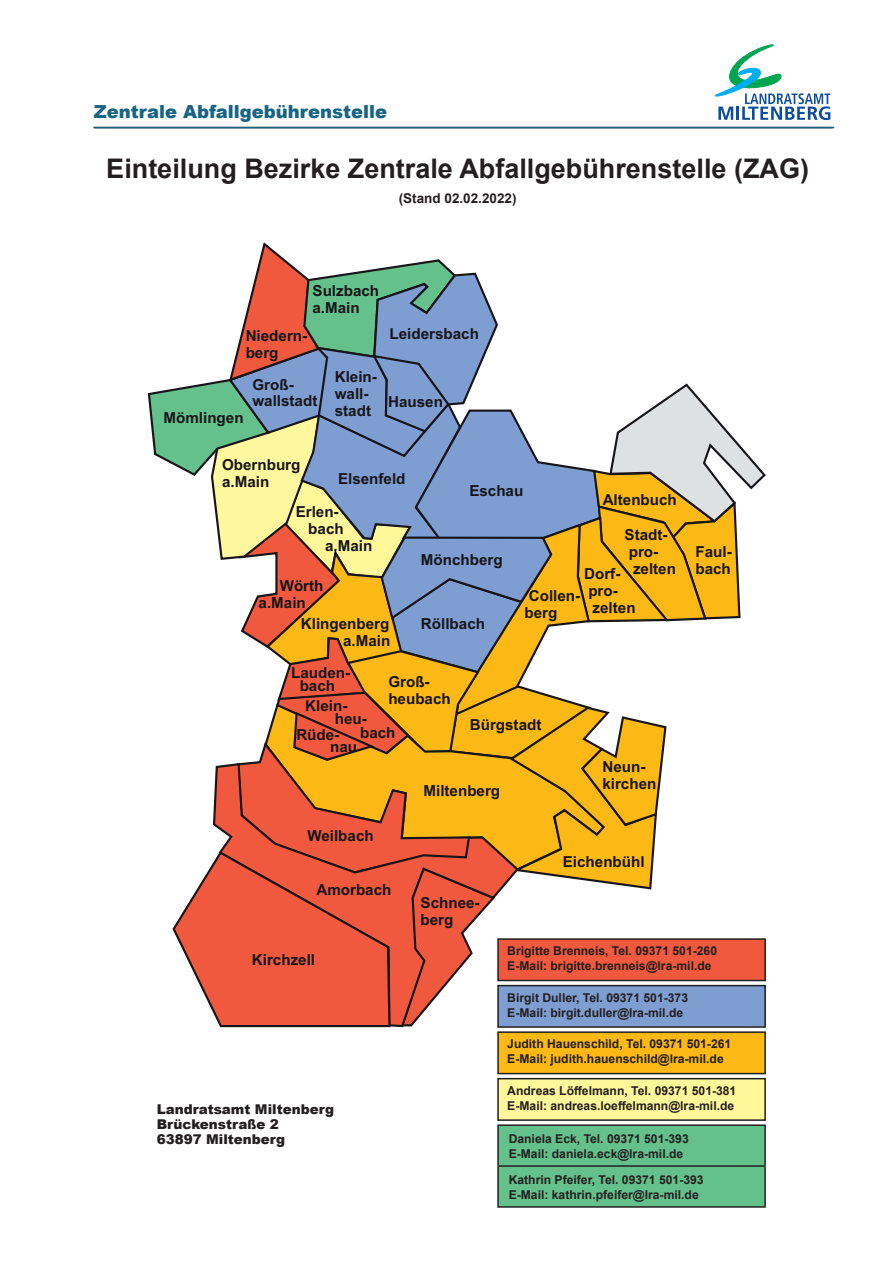
<style>
.page{position:relative;width:893px;height:1263px;background:#fff}
.page>*{position:absolute;margin:0;border:0;box-sizing:border-box;transform-origin:0 0}
.t1{font:700 27px "Arial";color:#231f20}
.t2{font:900 18px "Arial";color:#186484}
.t3{font:700 15.15px/17px "Arial";color:#18151a}
.t4{font:900 13.5px/15px "Arial";color:#231f20}
.t5{font:700 13.5px "Arial";color:#231f20}
.t6{font:700 12.15px/14.5px "Arial";color:#231f20}
</style>
<div class="page">
<hr style="left:94px;top:127px;width:738px;height:1px;background:#231f20">
<svg style="left:715px;top:45px;width:115px;height:75px"></svg>
<hr style="left:95px;top:127px;width:739px;height:1px;background:#186484">
<svg style="left:148px;top:242px;width:618px;height:785px"></svg>
<div style="left:498px;top:939px;width:267px;height:41px;background:#f0593e"></div>
<div style="left:497px;top:938px;width:269px;height:43px;border:2px solid #231f20"></div>
<div style="left:498px;top:985px;width:267px;height:42px;background:#7e9ed2"></div>
<div style="left:497px;top:985px;width:269px;height:43px;border:2px solid #231f20"></div>
<div style="left:498px;top:1032px;width:267px;height:41px;background:#fcb814"></div>
<div style="left:497px;top:1031px;width:269px;height:43px;border:2px solid #231f20"></div>
<div style="left:498px;top:1079px;width:267px;height:41px;background:#fff79a"></div>
<div style="left:497px;top:1078px;width:269px;height:43px;border:2px solid #231f20"></div>
<div style="left:499px;top:1126px;width:265px;height:80px;background:#65c18b"></div>
<hr style="left:497px;top:1124px;width:269px;height:2px;background:#231f20">
<hr style="left:497px;top:1126px;width:2px;height:39px;background:#231f20">
<hr style="left:764px;top:1126px;width:2px;height:39px;background:#231f20">
<hr style="left:497px;top:1165px;width:269px;height:2px;background:#231f20">
<hr style="left:497px;top:1167px;width:2px;height:39px;background:#231f20">
<hr style="left:764px;top:1167px;width:2px;height:39px;background:#231f20">
<hr style="left:497px;top:1206px;width:269px;height:2px;background:#231f20">
<h2 class="t2" style="left:94px;top:99px;width:295px">Zentrale Abfallgebührenstelle</h2>
<h1 class="t1" style="left:106px;top:150px;width:704px">Einteilung Bezirke Zentrale Abfallgebührenstelle (ZAG)</h1>
<p class="t5" style="left:399px;top:188px;width:119px">(Stand 02.02.2022)</p>
<p class="t3" style="left:313px;top:282px;width:68px">Sulzbach a.Main</p>
<p class="t3" style="left:246px;top:328px;width:63px">Niedern&shy;berg</p>
<p class="t3" style="left:163px;top:409px;width:82px">Mömlingen</p>
<p class="t3" style="left:252px;top:376px;width:66px">Groß&shy;wallstadt</p>
<p class="t3" style="left:335px;top:368px;width:44px">Klein&shy;wall&shy;stadt</p>
<p class="t3" style="left:390px;top:325px;width:91px">Leidersbach</p>
<p class="t3" style="left:388px;top:393px;width:56px">Hausen</p>
<p class="t3" style="left:222px;top:456px;width:80px">Obernburg a.Main</p>
<p class="t3" style="left:338px;top:471px;width:69px">Elsenfeld</p>
<p class="t3" style="left:469px;top:482px;width:55px">Eschau</p>
<p class="t3" style="left:603px;top:491px;width:76px">Altenbuch</p>
<p class="t3" style="left:625px;top:526px;width:53px">Stadt&shy;pro&shy;zelten</p>
<p class="t3" style="left:296px;top:504px;width:45px">Erlen-</p>
<p class="t3" style="left:308px;top:521px;width:37px">bach</p>
<p class="t3" style="left:325px;top:538px;width:49px">a.Main</p>
<p class="t3" style="left:259px;top:577px;width:66px;text-indent:21px">Wörth a.Main</p>
<p class="t3" style="left:301px;top:616px;width:91px;text-align:right">Klingenberg a.Main</p>
<p class="t3" style="left:388px;top:673px;width:64px">Groß&shy;heubach</p>
<p class="t3" style="left:695px;top:543px;width:38px">Faul-</p>
<p class="t3" style="left:421px;top:551px;width:83px">Mönchberg</p>
<p class="t3" style="left:584px;top:565px;width:38px">Dorf-</p>
<p class="t3" style="left:695px;top:560px;width:37px">bach</p>
<p class="t3" style="left:588px;top:582px;width:49px">pro&shy;zelten</p>
<p class="t3" style="left:525px;top:587px;width:57px">Collen&shy;berg</p>
<p class="t3" style="left:421px;top:616px;width:66px">Röllbach</p>
<p class="t3" style="left:291px;top:666px;width:61px;line-height:13.5px;text-align:center">Lauden&shy;bach</p>
<p class="t3" style="left:335px;top:699px;width:34px;line-height:13.5px;text-indent:-30px">Klein&shy;heu-</p>
<p class="t3" style="left:296px;top:726px;width:45px">Rüde-</p>
<p class="t3" style="left:360px;top:724px;width:37px">bach</p>
<p class="t3" style="left:330px;top:738px;width:28px">nau</p>
<p class="t3" style="left:470px;top:716px;width:73px">Bürgstadt</p>
<p class="t3" style="left:307px;top:828px;width:68px">Weilbach</p>
<p class="t3" style="left:316px;top:881px;width:77px">Amorbach</p>
<p class="t3" style="left:252px;top:952px;width:65px">Kirchzell</p>
<p class="t4" style="left:157px;top:1101px;width:179px">Landratsamt Miltenberg<br>Brückenstraße 2<br>63897 Miltenberg</p>
<p class="t3" style="left:423px;top:782px;width:78px">Miltenberg</p>
<p class="t3" style="left:602px;top:758px;width:55px">Neun&shy;kirchen</p>
<p class="t3" style="left:421px;top:894px;width:61px">Schnee&shy;berg</p>
<p class="t3" style="left:563px;top:853px;width:83px">Eichenbühl</p>
<p class="t6" style="left:507px;top:944px;width:211px">Brigitte Brenneis, Tel. 09371 501-260<br>E-Mail: brigitte.brenneis@lra-mil.de</p>
<p class="t6" style="left:507px;top:990px;width:182px">Birgit Duller, Tel. 09371 501-373<br>E-Mail: birgit.duller@lra-mil.de</p>
<p class="t6" style="left:507px;top:1037px;width:225px">Judith Hauenschild, Tel. 09371 501-261<br>E-Mail: judith.hauenschild@lra-mil.de</p>
<p class="t6" style="left:507px;top:1083px;width:231px">Andreas Löffelmann, Tel. 09371 501-381<br>E-Mail: andreas.loeffelmann@lra-mil.de</p>
<p class="t6" style="left:509px;top:1132px;width:182px">Daniela Eck, Tel. 09371 501-393<br>E-Mail: daniela.eck@lra-mil.de</p>
<p class="t6" style="left:509px;top:1172px;width:196px">Kathrin Pfeifer, Tel. 09371 501-393<br>E-Mail: kathrin.pfeifer@lra-mil.de</p>
</div>
